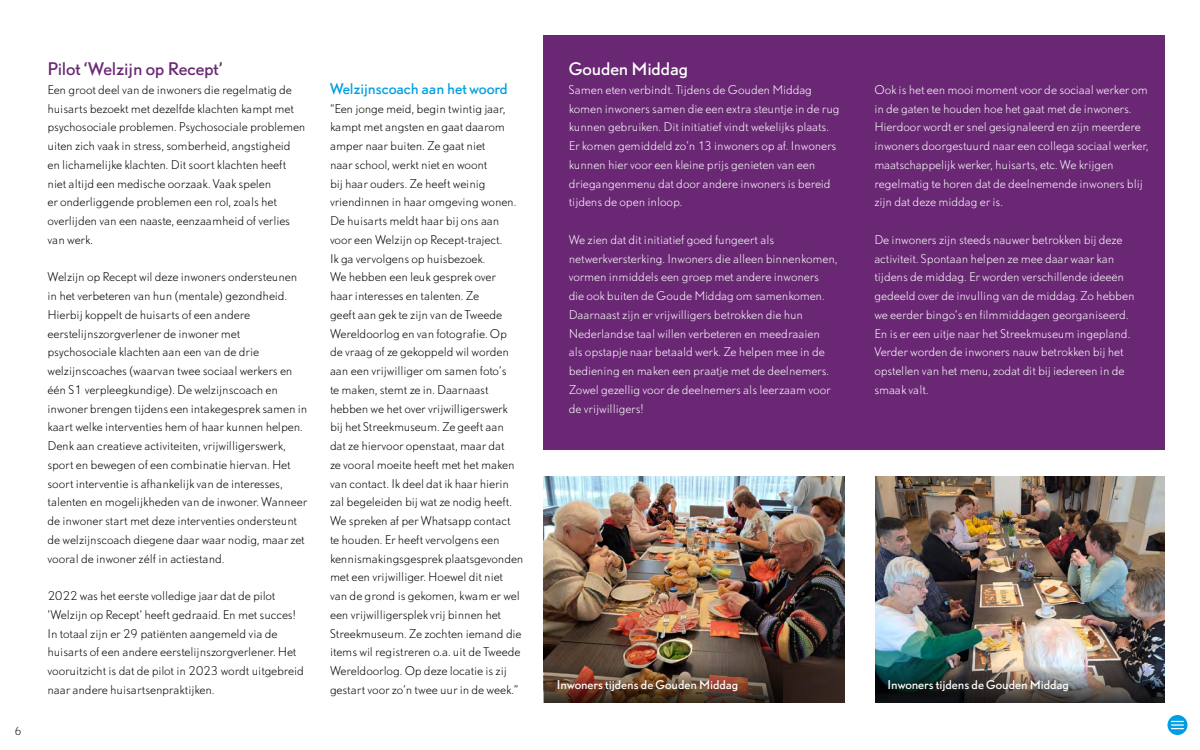
<style>
.page{position:relative;width:1200px;height:750px;background:#fff}
.page>*{position:absolute;margin:0;border:0;box-sizing:border-box;transform-origin:0 0}
.t1{font:16.25px "DTL Nobel T";letter-spacing:-.01em;color:#6a2874}
.t2{font:16.25px "DTL Nobel T";letter-spacing:-.01em;color:#fff}
.t3{font:13.75px "DTL Nobel T";letter-spacing:-.005em;color:#009fe3}
.t4{font:300 11.25px/18.8px "DTL Nobel T";letter-spacing:-.01em;color:#000}
.t5{font:300 11.25px/18.8px "DTL Nobel T";letter-spacing:-.01em;color:#fff}
.t6{font:11.25px "DTL Nobel T";letter-spacing:-.01em;color:#fff}
.t7{font:300 10.25px "DTL Nobel T";color:#000}
</style>
<div class="page">
<svg style="left:1168px;top:715px;width:20px;height:20px"></svg>
<svg style="left:1172px;top:721px;width:11px;height:8px"></svg>
<div style="left:544px;top:35px;width:621px;height:415px;background:#6a2874"></div>
<img style="left:544px;top:477px;width:301px;height:225px">
<img style="left:875px;top:477px;width:290px;height:188px">
<img style="left:544px;top:665px;width:239px;height:37px">
<img style="left:875px;top:665px;width:290px;height:37px">
<p class="t7" style="left:15px;top:724px;width:9px">6</p>
<h1 class="t1" style="left:48px;top:58px;width:177px">Pilot ‘Welzijn op Recept’</h1>
<p class="t4" style="left:48px;top:80px;width:259px">Een groot deel van de inwoners die regelmatig de huisarts bezoekt met dezelfde klachten kampt met psychosociale problemen. Psychosociale problemen uiten zich vaak in stress, somberheid, angstigheid en lichamelijke klachten. Dit soort klachten heeft niet altijd een medische oorzaak. Vaak spelen<br>er onderliggende problemen een rol, zoals het overlijden van een naaste, eenzaamheid of verlies van werk.</p>
<p class="t4" style="left:48px;top:267px;width:262px">Welzijn op Recept wil deze inwoners ondersteunen in het verbeteren van hun (mentale) gezondheid.<br>Hierbij koppelt de huisarts of een andere eerstelijnszorgverlener de inwoner met psychosociale klachten aan een van de drie welzijnscoaches (waarvan twee sociaal werkers en één S1 verpleegkundige). De welzijnscoach en inwoner brengen tijdens een intakegesprek samen in kaart welke interventies hem of haar kunnen helpen.<br>Denk aan creatieve activiteiten, vrijwilligerswerk, sport en bewegen of een combinatie hiervan. Het soort interventie is afhankelijk van de interesses, talenten en mogelijkheden van de inwoner. Wanneer de inwoner start met deze interventies ondersteunt de welzijnscoach diegene daar waar nodig, maar zet vooral de inwoner zélf in actiestand.</p>
<p class="t4" style="left:48px;top:586px;width:258px">2022 was het eerste volledige jaar dat de pilot ‘Welzijn op Recept’ heeft gedraaid. En met succes!<br>In totaal zijn er 29 patiënten aangemeld via de huisarts of een andere eerstelijnszorgverlener. Het vooruitzicht is dat de pilot in 2023 wordt uitgebreid naar andere huisartsenpraktijken.</p>
<p class="t3" style="left:330px;top:79px;width:179px">Welzijnscoach aan het woord</p>
<p class="t4" style="left:330px;top:99px;width:195px">“Een jonge meid, begin twintig jaar, kampt met angsten en gaat daarom amper naar buiten. Ze gaat niet<br>naar school, werkt niet en woont<br>bij haar ouders. Ze heeft weinig vriendinnen in haar omgeving wonen.<br>De huisarts meldt haar bij ons aan voor een Welzijn op Recept-traject.<br>Ik ga vervolgens op huisbezoek.<br>We hebben een leuk gesprek over<br>haar interesses en talenten. Ze<br>geeft aan gek te zijn van de Tweede Wereldoorlog en van fotografie. Op<br>de vraag of ze gekoppeld wil worden aan een vrijwilliger om samen foto’s<br>te maken, stemt ze in. Daarnaast hebben we het over vrijwilligerswerk bij het Streekmuseum. Ze geeft aan<br>dat ze hiervoor openstaat, maar dat<br>ze vooral moeite heeft met het maken van contact. Ik deel dat ik haar hierin zal begeleiden bij wat ze nodig heeft.<br>We spreken af per Whatsapp contact<br>te houden. Er heeft vervolgens een kennismakingsgesprek plaatsgevonden met een vrijwilliger. Hoewel dit niet<br>van de grond is gekomen, kwam er wel een vrijwilligersplek vrij binnen het Streekmuseum. Ze zochten iemand die items wil registreren o.a. uit de Tweede Wereldoorlog. Op deze locatie is zij gestart voor zo’n twee uur in de week.”</p>
<h1 class="t2" style="left:569px;top:58px;width:121px">Gouden Middag</h1>
<p class="t5" style="left:569px;top:80px;width:272px">Samen eten verbindt. Tijdens de Gouden Middag komen inwoners samen die een extra steuntje in de rug kunnen gebruiken. Dit initiatief vindt wekelijks plaats.<br>Er komen gemiddeld zo’n 13 inwoners op af. Inwoners kunnen hier voor een kleine prijs genieten van een driegangenmenu dat door andere inwoners is bereid tijdens de open inloop.</p>
<p class="t5" style="left:569px;top:230px;width:270px">We zien dat dit initiatief goed fungeert als netwerkversterking. Inwoners die alleen binnenkomen, vormen inmiddels een groep met andere inwoners<br>die ook buiten de Goude Middag om samenkomen.<br>Daarnaast zijn er vrijwilligers betrokken die hun Nederlandse taal willen verbeteren en meedraaien<br>als opstapje naar betaald werk. Ze helpen mee in de bediening en maken een praatje met de deelnemers.<br>Zowel gezellig voor de deelnemers als leerzaam voor de vrijwilligers!</p>
<p class="t5" style="left:874px;top:80px;width:276px">Ook is het een mooi moment voor de sociaal werker om in de gaten te houden hoe het gaat met de inwoners.<br>Hierdoor wordt er snel gesignaleerd en zijn meerdere inwoners doorgestuurd naar een collega sociaal werker, maatschappelijk werker, huisarts, etc. We krijgen regelmatig te horen dat de deelnemende inwoners blij zijn dat deze middag er is.</p>
<p class="t5" style="left:874px;top:230px;width:262px">De inwoners zijn steeds nauwer betrokken bij deze activiteit. Spontaan helpen ze mee daar waar kan tijdens de middag. Er worden verschillende ideeën gedeeld over de invulling van de middag. Zo hebben we eerder bingo’s en filmmiddagen georganiseerd.<br>En is er een uitje naar het Streekmuseum ingepland.<br>Verder worden de inwoners nauw betrokken bij het opstellen van het menu, zodat dit bij iedereen in de smaak valt.</p>
<p class="t6" style="left:557px;top:677px;width:183px">Inwoners tijdens de Gouden Middag</p>
<p class="t6" style="left:887px;top:677px;width:183px">Inwoners tijdens de Gouden Middag</p>
</div>
